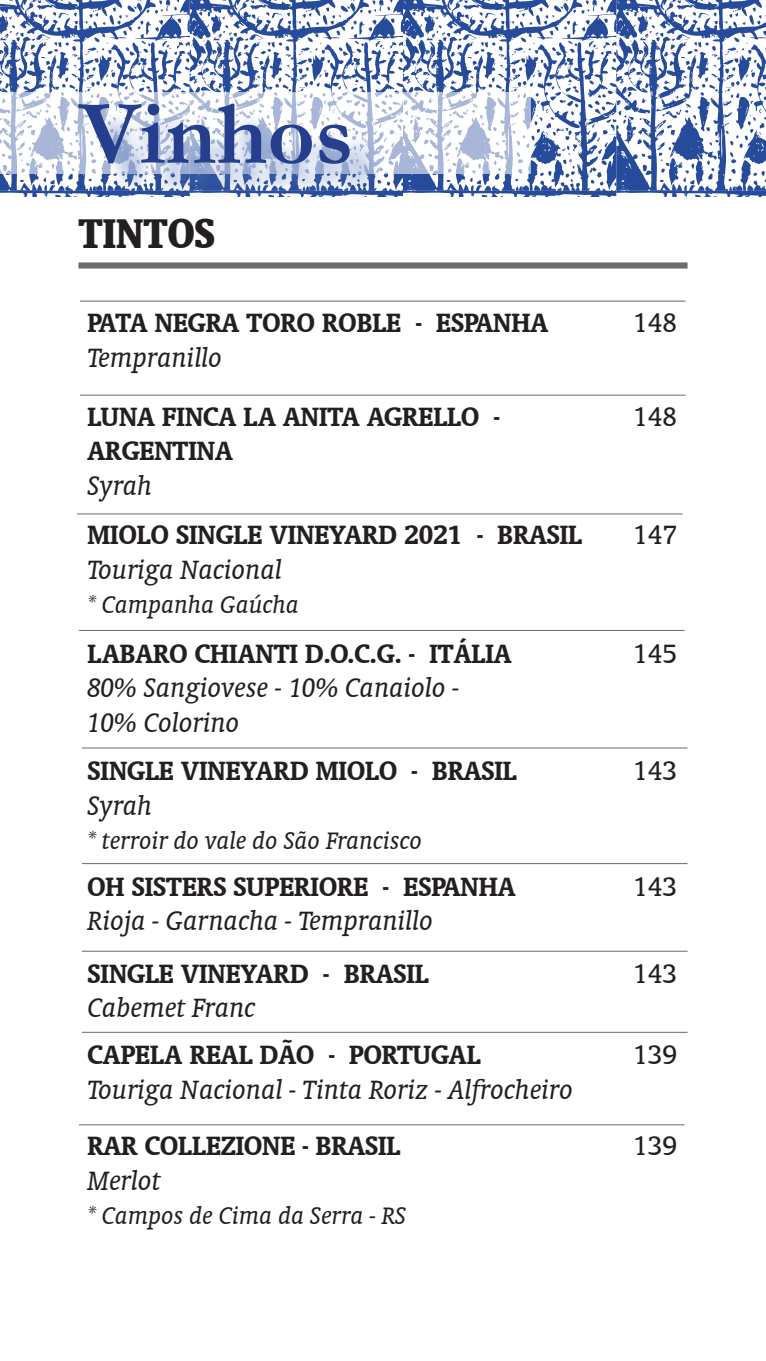
<style>
.page{position:relative;width:766px;height:1361px;background:#fff}
.page>*{position:absolute;margin:0;border:0;box-sizing:border-box;transform-origin:0 0}
.t1{font:700 91.8px "Garamond";color:#253f8e}
.t2{font:700 condensed 47.1px "Oranda BT";color:#231f20}
.t3{font:700 30px/34.5px "Oranda BT";color:#231f20}
.t4{font:italic 30px "Oranda BT";color:#231f20}
.t5{font:30px "Oranda BT";color:#231f20}
.t6{font:italic 27px "Oranda BT";color:#231f20}
</style>
<div class="page">
<svg style="left:0;top:0;width:765px;height:196px"></svg>
<svg style="left:0;top:92px;width:531px;height:81px"></svg>
<div style="left:84px;top:110px;width:302px;height:91px;background:#6081bf;opacity:.6"></div>
<div style="left:78px;top:262px;width:609px;height:6px;background:#6c6d70"></div>
<hr style="left:80px;top:395px;width:605px;height:1px;background:#6c6d70">
<hr style="left:77px;top:513px;width:605px;height:1px;background:#6c6d70">
<hr style="left:79px;top:630px;width:605px;height:1px;background:#6c6d70">
<hr style="left:82px;top:747px;width:605px;height:1px;background:#6c6d70">
<hr style="left:82px;top:950px;width:605px;height:1px;background:#6c6d70">
<hr style="left:82px;top:863px;width:605px;height:1px;background:#6c6d70">
<hr style="left:82px;top:1032px;width:605px;height:1px;background:#6c6d70">
<hr style="left:79px;top:1124px;width:605px;height:1px;background:#6c6d70">
<hr style="left:80px;top:301px;width:605px;height:1px;background:#6c6d70">
<h1 class="t1" style="left:79px;top:79px;width:275px">Vinhos</h1>
<p class="t2" style="left:78px;top:206px;width:138px">TINTOS</p>
<p class="t3" style="left:87px;top:305px;width:462px">PATA NEGRA TORO ROBLE - ESPANHA</p>
<p class="t4" style="left:87px;top:340px;width:136px">Tempranillo</p>
<p class="t3" style="left:87px;top:398px;width:413px">LUNA FINCA LA ANITA AGRELLO -<br>ARGENTINA</p>
<p class="t4" style="left:87px;top:468px;width:66px">Syrah</p>
<p class="t3" style="left:87px;top:517px;width:496px">MIOLO SINGLE VINEYARD 2021 - BRASIL</p>
<p class="t4" style="left:87px;top:552px;width:196px">Touriga Nacional</p>
<p class="t6" style="left:87px;top:589px;width:213px">* Campanha Gaúcha</p>
<p class="t3" style="left:87px;top:635px;width:425px">LABARO CHIANTI D.O.C.G. - ITÁLIA</p>
<p class="t4" style="left:87px;top:671px;width:373px">80% Sangiovese - 10% Canaiolo -</p>
<p class="t4" style="left:87px;top:705px;width:153px">10% Colorino</p>
<p class="t3" style="left:87px;top:753px;width:430px">SINGLE VINEYARD MIOLO - BRASIL</p>
<p class="t4" style="left:87px;top:788px;width:66px">Syrah</p>
<p class="t6" style="left:87px;top:825px;width:336px">* terroir do vale do São Francisco</p>
<p class="t3" style="left:87px;top:868px;width:429px">OH SISTERS SUPERIORE - ESPANHA</p>
<p class="t4" style="left:87px;top:904px;width:347px">Rioja - Garnacha - Tempranillo</p>
<p class="t3" style="left:87px;top:955px;width:343px">SINGLE VINEYARD - BRASIL</p>
<p class="t4" style="left:87px;top:990px;width:170px">Cabemet Franc</p>
<p class="t3" style="left:87px;top:1037px;width:394px">CAPELA REAL DÃO - PORTUGAL</p>
<p class="t4" style="left:87px;top:1072px;width:487px">Touriga Nacional - Tinta Roriz - Alfrocheiro</p>
<p class="t3" style="left:87px;top:1127px;width:314px">RAR COLLEZIONE - BRASIL</p>
<p class="t4" style="left:87px;top:1163px;width:75px">Merlot</p>
<p class="t6" style="left:87px;top:1200px;width:320px">* Campos de Cima da Serra - RS</p>
<p class="t5" style="left:633px;top:306px;width:45px">148</p>
<p class="t5" style="left:633px;top:399px;width:45px">148</p>
<p class="t5" style="left:633px;top:518px;width:45px">147</p>
<p class="t5" style="left:633px;top:636px;width:45px">145</p>
<p class="t5" style="left:633px;top:753px;width:45px">143</p>
<p class="t5" style="left:633px;top:869px;width:45px">143</p>
<p class="t5" style="left:633px;top:956px;width:45px">143</p>
<p class="t5" style="left:633px;top:1038px;width:45px">139</p>
<p class="t5" style="left:633px;top:1128px;width:45px">139</p>
</div>
